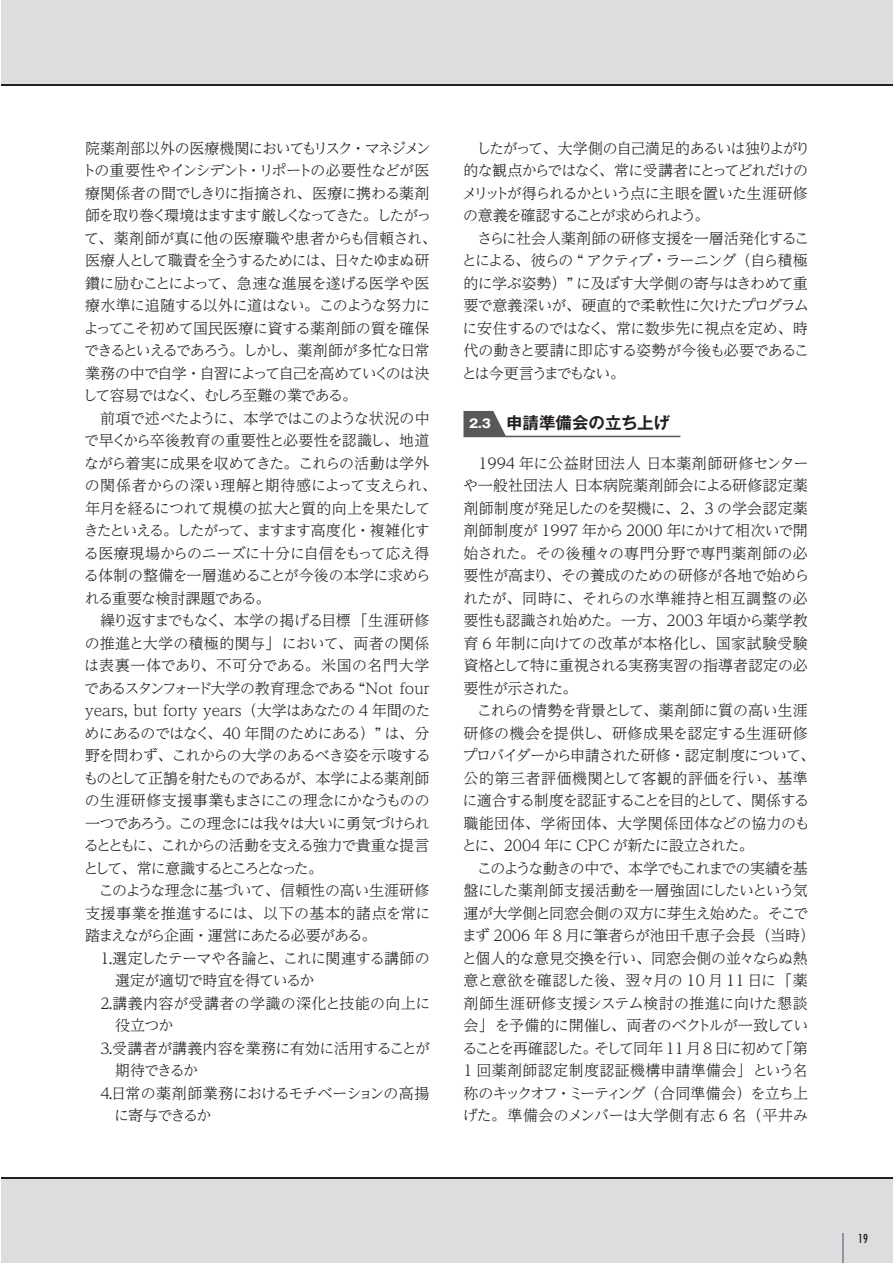
<style>
.page{position:relative;width:893px;height:1263px;background:#fff}
.page>*{position:absolute;margin:0;border:0;box-sizing:border-box;transform-origin:0 0}
.t1{font:700 16.5px "Gothic MB101 Pr 6 De";color:#231f20}
.t2{font:300 15px/22.5px "UD Reimin Pr 6";letter-spacing:-.04em;color:#231f20;text-align:justify}
.t3{font:300 15px/22.5px "UD Reimin Pr 6";letter-spacing:-.06em;color:#231f20}
.t4{font:300 15px/22.5px "UD Reimin Pr 6";letter-spacing:-.075em;color:#231f20}
.t5{font:300 15px "UD Reimin Pr 6";letter-spacing:.015em;color:#231f20}
.t6{font:300 15px "UD Reimin Pr 6";letter-spacing:-.09em;color:#231f20}
.t7{font:condensed 12px "Futura Std";color:#231f20}
.s1{font-family:"Gothic MB101 Pr 6";font-size:12px;color:#fff}
</style>
<div class="page">
<div style="left:1px;top:0;width:892px;height:85px;background:#dcdddf"></div>
<div style="left:1px;top:1178px;width:892px;height:85px;background:#dcdddf"></div>
<hr style="left:1px;top:84px;width:892px;height:2px;background:#231f20">
<hr style="left:1px;top:1177px;width:892px;height:2px;background:#231f20">
<svg style="left:463px;top:411px;width:217px;height:26px"></svg>
<hr style="left:842px;top:1233px;width:2px;height:30px;background:#939598">
<p class="t3" style="left:82px;top:136px;width:357px">院薬剤部以外の医療機関においてもリスク・マネジメントの重要性やインシデント・リポートの必要性などが医療関係者の間でしきりに指摘され、医療に携わる薬剤師を取り巻く環境はますます厳しくなってきた。したがって、薬剤師が真に他の医療職や患者からも信頼され、医療人として職責を全うするためには、日々たゆまぬ研鑽に励むことによって、急速な進展を遂げる医学や医療水準に追随する以外に道はない。このような努力によってこそ初めて国民医療に資する薬剤師の質を確保できるといえるであろう。しかし、薬剤師が多忙な日常業務の中で自学・自習によって自己を高めていくのは決して容易ではなく、むしろ至難の業である。</p>
<p class="t2" style="left:84px;top:406px;width:354px;text-align:left;text-indent:16px">前項で述べたように、本学ではこのような状況の中で早くから卒後教育の重要性と必要性を認識し、地道ながら着実に成果を収めてきた。これらの活動は学外の関係者からの深い理解と期待感によって支えられ、年月を経るにつれて規模の拡大と質的向上を果たしてきたといえる。したがって、ますます高度化・複雑化する医療現場からのニーズに十分に自信をもって応え得る体制の整備を一層進めることが今後の本学に求められる重要な検討課題である。</p>
<p class="t2" style="left:83px;top:609px;width:349px;text-indent:17px">繰り返すまでもなく、本学の掲げる目標「生涯研修の推進と大学の積極的関与」において、両者の関係は表裏一体であり、不可分である。米国の名門大学であるスタンフォード大学の教育理念である “Not four years, but forty years（大学はあなたの 4 年間のためにあるのではなく、40 年間のためにある）” は、分野を問わず、これからの大学のあるべき姿を示唆するものとして正鵠を射たものであるが、本学による薬剤師の生涯研修支援事業もまさにこの理念にかなうものの一つであろう。この理念には我々は大いに勇気づけられるとともに、これからの活動を支える強力で貴重な提言として、常に意識するところとなった。</p>
<p class="t2" style="left:85px;top:879px;width:347px;text-indent:14px">このような理念に基づいて、信頼性の高い生涯研修支援事業を推進するには、以下の基本的諸点を常に踏まえながら企画・運営にあたる必要がある。</p>
<p class="t2" style="left:97px;top:946px;width:334px">⒈選定したテーマや各論と、これに関連する講師の</p>
<p class="t2" style="left:115px;top:969px;width:201px">選定が適切で時宜を得ているか</p>
<p class="t5" style="left:97px;top:991px;width:334px">⒉講義内容が受講者の学識の深化と技能の向上に</p>
<p class="t2" style="left:115px;top:1014px;width:60px">役立つか</p>
<p class="t2" style="left:97px;top:1036px;width:334px">⒊受講者が講義内容を業務に有効に活用することが</p>
<p class="t2" style="left:115px;top:1059px;width:85px">期待できるか</p>
<p class="t2" style="left:97px;top:1081px;width:333px">⒋日常の薬剤師業務におけるモチベーションの高揚</p>
<p class="t6" style="left:114px;top:1103px;width:99px">に寄与できるか</p>
<p class="t4" style="left:462px;top:136px;width:349px;text-indent:14px">したがって、大学側の自己満足的あるいは独りよがり的な観点からではなく、常に受講者にとってどれだけのメリットが得られるかという点に主眼を置いた生涯研修の意義を確認することが求められよう。</p>
<p class="t2" style="left:462px;top:226px;width:349px;text-indent:15px">さらに社会人薬剤師の研修支援を一層活発化することによる、彼らの “ アクティブ・ラーニング（自ら積極的に学ぶ姿勢）” に及ぼす大学側の寄与はきわめて重要で意義深いが、硬直的で柔軟性に欠けたプログラムに安住するのではなく、常に数歩先に視点を定め、時代の動きと要請に即応する姿勢が今後も必要であることは今更言うまでもない。</p>
<p class="t1" style="left:469px;top:409px;width:203px"><span class="s1">2.3</span> 申請準備会の立ち上げ</p>
<p class="t2" style="left:463px;top:451px;width:348px;text-indent:15px">1994 年に公益財団法人 日本薬剤師研修センターや一般社団法人 日本病院薬剤師会による研修認定薬剤師制度が発足したのを契機に、2、3 の学会認定薬剤師制度が 1997 年から2000 年にかけて相次いで開始された。その後種々の専門分野で専門薬剤師の必要性が高まり、その養成のための研修が各地で始められたが、同時に、それらの水準維持と相互調整の必要性も認識され始めた。一方、2003 年頃から薬学教育 6 年制に向けての改革が本格化し、国家試験受験資格として特に重視される実務実習の指導者認定の必要性が示された。</p>
<p class="t2" style="left:462px;top:699px;width:355px;text-align:left;text-indent:15px">これらの情勢を背景として、薬剤師に質の高い生涯研修の機会を提供し、研修成果を認定する生涯研修プロバイダーから申請された研修・認定制度について、公的第三者評価機関として客観的評価を行い、基準に適合する制度を認証することを目的として、関係する職能団体、学術団体、大学関係団体などの協力のもとに、2004 年に CPC が新たに設立された。</p>
<p class="t2" style="left:462px;top:856px;width:355px;text-align:center">このような動きの中で、本学でもこれまでの実績を基<br>盤にした薬剤師支援活動を一層強固にしたいという気運が大学側と同窓会側の双方に芽生え始めた。そこでまず 2006 年 8 月に筆者らが池田千恵子会長（当時）と個人的な意見交換を行い、同窓会側の並々ならぬ熱意と意欲を確認した後、翌々月の 10 月 11 日に「薬剤師生涯研修支援システム検討の推進に向けた懇談会」を予備的に開催し、両者のベクトルが一致していることを再確認した。そして同年 11 月 8 日に初めて「第<br>1 回薬剤師認定制度認証機構申請準備会」という名称のキックオフ・ミーティング（合同準備会）を立ち上げた。準備会のメンバーは大学側有志 6 名（平井み</p>
<p class="t7" style="left:858px;top:1231px;width:11px">19</p>
</div>
